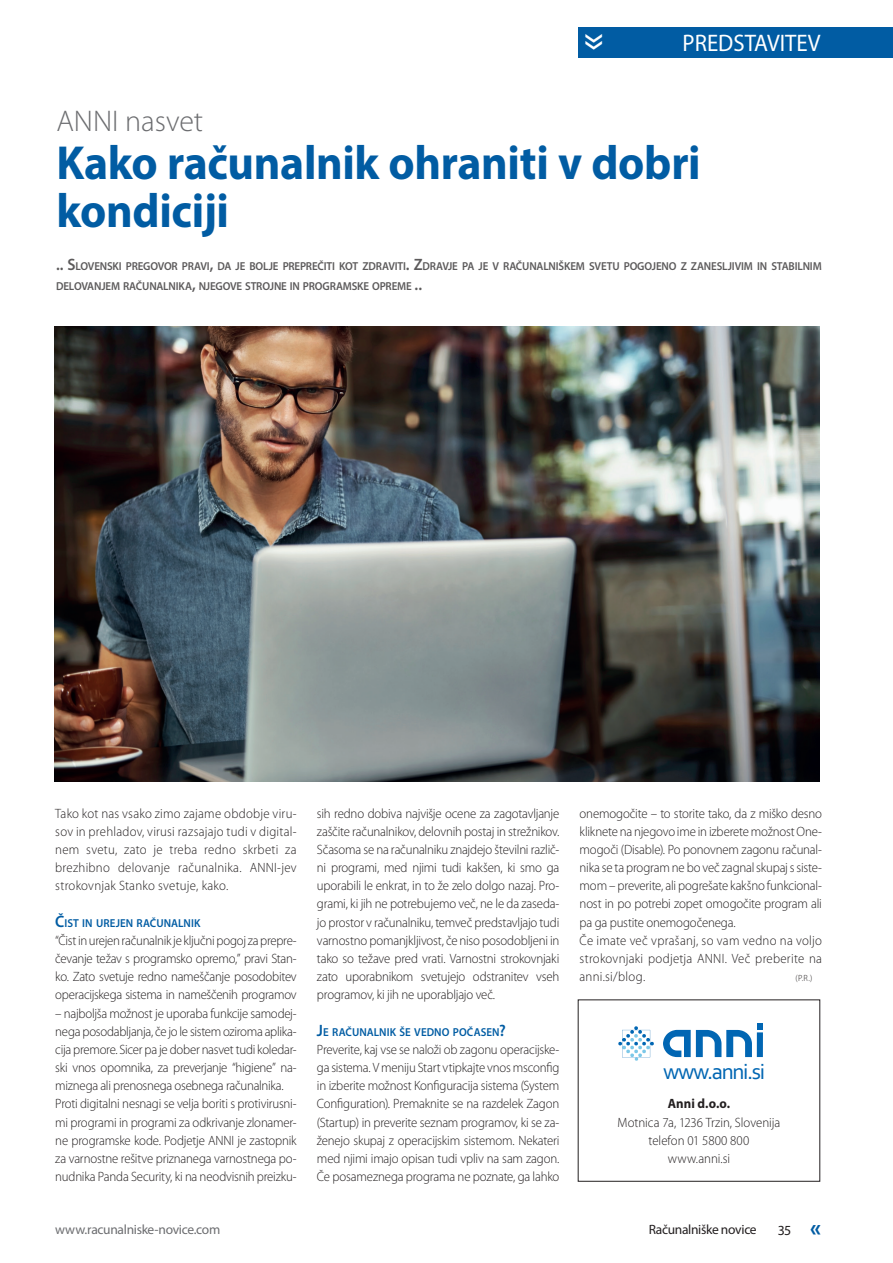
<style>
.page{position:relative;width:893px;height:1263px;background:#fff}
.page>*{position:absolute;margin:0;border:0;box-sizing:border-box;transform-origin:0 0}
.Naslov{font:700 48px/48px "Myriad Pro";letter-spacing:-.01em;color:#015ca3;scale:.95 1}
.t1{font:45px "Myriad Pro";color:#fff;scale:.95 1}
.Nadnaslov{font:300 30px "Myriad Pro";color:#6c6d70}
.t2{font:700 24.75px "Myriad Pro";color:#015ca3;scale:.95 1}
.t3{font:24px "Myriad Pro";color:#fff;scale:.95 1}
.t4{font:22.95px "Corbel";letter-spacing:-.06em;color:#0166b3}
.t5{font:13.95px "Myriad Pro";color:#231f20}
.Vsebina{font:300 13.5px/18.1px "Myriad Pro";letter-spacing:-.015em;color:#231f20;text-align:justify;scale:.95 1}
.Predstavitev_Vsebina{font:300 13.5px "Myriad Pro";color:#231f20;scale:.95 1}
.t6{font:13.5px "Myriad Pro";letter-spacing:-.025em;color:#6c6d70}
.t7{font:13.5px "Myriad Pro";letter-spacing:-.025em;color:#231f20}
.Predstavitev_Vsebina-2{font:700 13.5px "Myriad Pro";color:#231f20;scale:.95 1}
.Podnaslov{font:600 11.55px/19.8px "Myriad Pro";letter-spacing:-.015em;color:#5c5a5b;scale:.95 1}
.Predstavitev_Mednasl{font:600 11.55px "Myriad Pro";letter-spacing:.005em;color:#015ca3;scale:.95 1}
.Vsebina-2{font:300 9px "Myriad Pro";color:#231f20;scale:.95 1}
.s1{font-size:16.5px}
</style>
<div class="page">
<div style="left:578px;top:27px;width:315px;height:31px;background:#015ca3"></div>
<img style="left:55px;top:327px;width:765px;height:454px">
<div style="left:757px;top:1023px;width:6px;height:7px;background:#0166b3"></div>
<div style="left:757px;top:1032px;width:6px;height:25px;background:#0166b3"></div>
<svg style="left:663px;top:1030px;width:89px;height:27px"></svg>
<svg style="left:618px;top:1026px;width:36px;height:35px"></svg>
<h2 class="t1" style="left:625px;top:33px;width:20px;rotate:90deg">»</h2>
<h3 class="t3" style="left:683px;top:29px;width:147px">PREDSTAVITEV</h3>
<p class="Nadnaslov" style="left:56px;top:103px;width:148px">ANNI nasvet</p>
<p class="Naslov" style="left:56px;top:137px;width:680px">Kako računalnik ohraniti v dobri kondiciji</p>
<p class="Podnaslov" style="left:56px;top:256px;width:807px"><span class="s1">.. S</span>LOVENSKI PREGOVOR PRAVI<span class="s1">,</span> DA JE BOLJE PREPREČITI KOT ZDRAVITI<span class="s1">. Z</span>DRAVJE PA JE V RAČUNALNIŠKEM SVETU POGOJENO Z ZANESLJIVIM IN STABILNIM<br>DELOVANJEM RAČUNALNIKA<span class="s1">,</span> NJEGOVE STROJNE IN PROGRAMSKE OPREME <span class="s1">..</span></p>
<p class="Vsebina" style="left:55px;top:804px;width:256px">Tako kot nas vsako zimo zajame obdobje viru&shy;sov in prehladov, virusi razsajajo tudi v digital&shy;nem svetu, zato je treba redno skrbeti za brezhibno delovanje računalnika. ANNI-jev strokovnjak Stanko svetuje, kako.</p>
<p class="Predstavitev_Mednasl" style="left:55px;top:915px;width:154px"><span class="s1">Č</span>IST IN UREJEN RAČUNALNIK</p>
<p class="Vsebina" style="left:55px;top:931px;width:256px">“Čist in urejen računalnik je ključni pogoj za prepre&shy;čevanje težav s programsko opremo,” pravi Stan&shy;ko. Zato svetuje redno nameščanje posodobitev operacijskega sistema in nameščenih programov</p>
<p class="Vsebina" style="left:55px;top:1004px;width:256px">– najboljša možnost je uporaba funkcije samodej&shy;nega posodabljanja, če jo le sistem oziroma aplika&shy;cija premore. Sicer pa je dober nasvet tudi koledar&shy;ski vnos opomnika, za preverjanje “higiene” na&shy;miznega ali prenosnega osebnega računalnika.</p>
<p class="Vsebina" style="left:55px;top:1095px;width:256px">Proti digitalni nesnagi se velja boriti s protivirusni&shy;mi programi in programi za odkrivanje zlonamer&shy;ne programske kode. Podjetje ANNI je zastopnik za varnostne rešitve priznanega varnostnega po&shy;nudnika Panda Security, ki na neodvisnih preizku-</p>
<p class="Vsebina" style="left:317px;top:804px;width:257px">sih redno dobiva najvišje ocene za zagotavljanje zaščite računalnikov, delovnih postaj in strežnikov.</p>
<p class="Vsebina" style="left:317px;top:840px;width:257px">Sčasoma se na računalniku znajdejo številni različ&shy;ni programi, med njimi tudi kakšen, ki smo ga uporabili le enkrat, in to že zelo dolgo nazaj. Pro&shy;grami, ki jih ne potrebujemo več, ne le da zaseda&shy;jo prostor v računalniku, temveč predstavljajo tudi varnostno pomanjkljivost, če niso posodobljeni in tako so težave pred vrati. Varnostni strokovnjaki zato uporabnikom svetujejo odstranitev vseh programov, ki jih ne uporabljajo več.</p>
<p class="Predstavitev_Mednasl" style="left:317px;top:1024px;width:200px"><span class="s1">J</span>E RAČUNALNIK ŠE VEDNO POČASEN<span class="s1">?</span></p>
<p class="Vsebina" style="left:317px;top:1040px;width:257px">Preverite, kaj vse se naloži ob zagonu operacijske&shy;ga sistema. V meniju Start vtipkajte vnos msconfig in izberite možnost Konfiguracija sistema (System Configuration). Premaknite se na razdelek Zagon (Startup) in preverite seznam programov, ki se za&shy;ženejo skupaj z operacijskim sistemom. Nekateri med njimi imajo opisan tudi vpliv na sam zagon.<br>Če posameznega programa ne poznate, ga lahko</p>
<p class="Vsebina" style="left:580px;top:804px;width:257px">onemogočite – to storite tako, da z miško desno kliknete na njegovo ime in izberete možnost One&shy;mogoči (Disable). Po ponovnem zagonu računal&shy;nika se ta program ne bo več zagnal skupaj s siste&shy;mom – preverite, ali pogrešate kakšno funkcional&shy;nost in po potrebi zopet omogočite program ali pa ga pustite onemogočenega.</p>
<p class="Vsebina" style="left:580px;top:931px;width:257px">Če imate več vprašanj, so vam vedno na voljo strokovnjaki podjetja ANNI. Več preberite na anni.si/blog.</p>
<p class="Vsebina-2" style="left:796px;top:973px;width:19px">(P.R.)</p>
<p class="t4" style="left:663px;top:1056px;width:104px">www.anni.si</p>
<p class="Predstavitev_Vsebina-2" style="left:668px;top:1095px;width:67px">Anni d.o.o.</p>
<p class="Predstavitev_Vsebina" style="left:618px;top:1114px;width:173px">Motnica 7a, 1236 Trzin, Slovenija</p>
<p class="Predstavitev_Vsebina" style="left:649px;top:1132px;width:108px">telefon 01 5800 800</p>
<p class="Predstavitev_Vsebina" style="left:668px;top:1150px;width:67px">www.anni.si</p>
<p class="t6" style="left:55px;top:1221px;width:167px">www.racunalniske-novice.com</p>
<p class="t7" style="left:649px;top:1221px;width:109px">Računalniške novice</p>
<p class="t5" style="left:778px;top:1221px;width:15px">35</p>
<h3 class="t2" style="left:810px;top:1211px;width:13px">«</h3>
</div>
